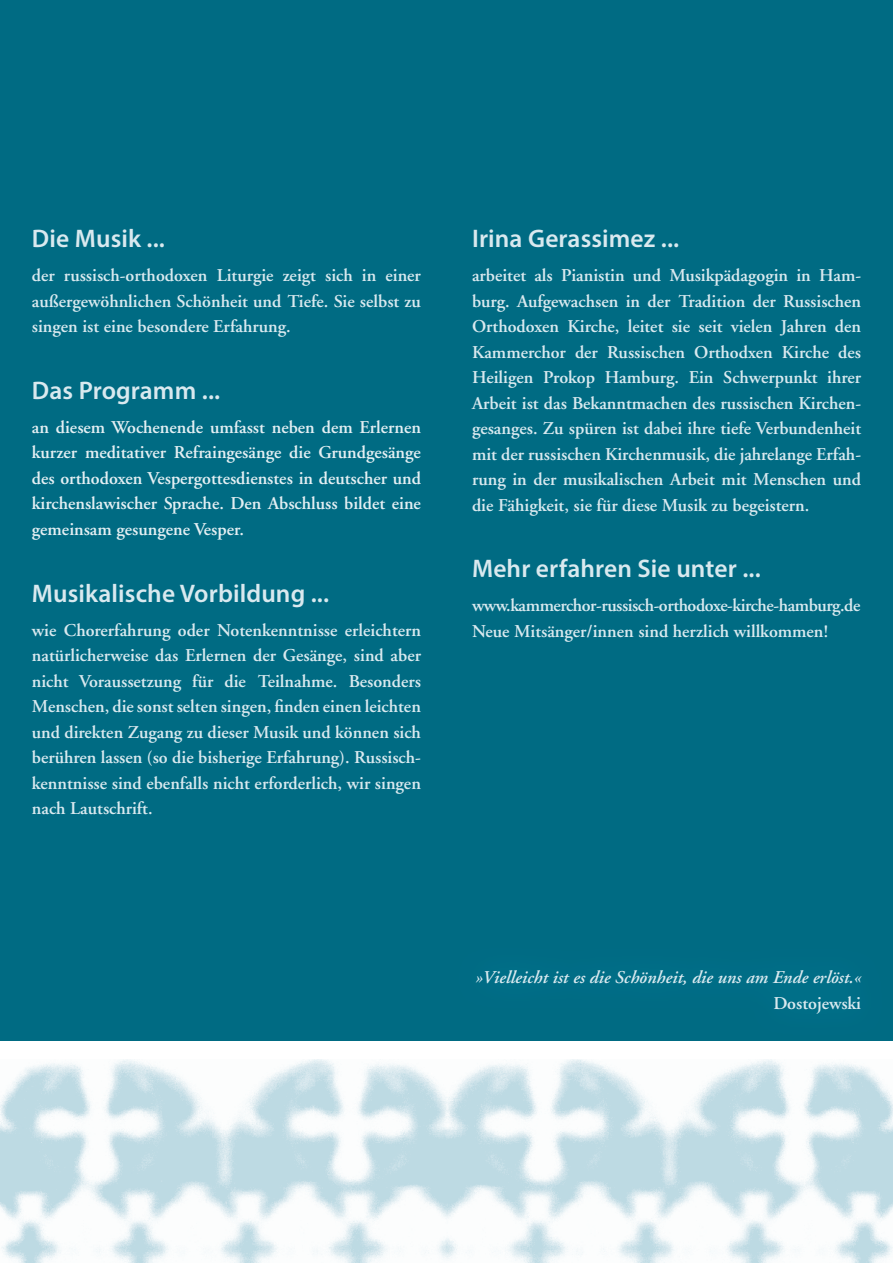
<style>
.page{position:relative;width:893px;height:1263px;background:#fff}
.page>*{position:absolute;margin:0;border:0;box-sizing:border-box;transform-origin:0 0}
.t1{font:600 25.5px "Myriad Pro";letter-spacing:.005em;color:#d9e9ef}
.t2{font:600 18px/25.5px "Adobe Garamond";color:#d9e9ef;text-align:justify}
.t3{font:600 18px/25.5px "Adobe Garamond";color:#e4eff3;text-align:justify}
.t4{font:600 18px/25.5px "Adobe Garamond";letter-spacing:-.025em;color:#d9e9ef}
.t5{font:italic 600 18px "Adobe Garamond";color:#d9e9ef}
</style>
<div class="page">
<div style="left:0;top:0;width:893px;height:1042px;background:#006b83"></div>
<img style="left:0;top:1059px;width:893px;height:204px">
<h1 class="t1" style="left:32px;top:223px;width:135px">Die Musik ...</h1>
<p class="t2" style="left:32px;top:263px;width:391px">der russisch-orthodoxen Liturgie zeigt sich in einer außergewöhnlichen Schönheit und Tiefe. Sie selbst zu singen ist eine besondere Erfahrung.</p>
<h1 class="t1" style="left:32px;top:374px;width:190px">Das Programm ...</h1>
<p class="t3" style="left:32px;top:415px;width:391px">an diesem Wochenende umfasst neben dem Erlernen kurzer meditativer Refraingesänge die Grundgesänge des orthodoxen Vespergottesdienstes in deutscher und kirchenslawischer Sprache. Den Abschluss bildet eine gemeinsam gesungene Vesper.</p>
<h1 class="t1" style="left:32px;top:577px;width:299px">Musikalische Vorbildung ...</h1>
<p class="t2" style="left:32px;top:617px;width:391px">wie Chorerfahrung oder Notenkenntnisse erleichtern natürlicherweise das Erlernen der Gesänge, sind aber nicht Voraussetzung für die Teilnahme. Besonders Menschen, die sonst selten singen, finden einen leichten und direkten Zugang zu dieser Musik und können sich berühren lassen (so die bisherige Erfahrung). Russisch&shy;kenntnisse sind ebenfalls nicht erforderlich, wir singen nach Lautschrift.</p>
<h1 class="t1" style="left:472px;top:223px;width:209px">Irina Gerassimez ...</h1>
<p class="t2" style="left:472px;top:263px;width:391px">arbeitet als Pianistin und Musikpädagogin in Ham&shy;burg. Aufgewachsen in der Tradition der Russischen Orthodoxen Kirche, leitet sie seit vielen Jahren den Kammerchor der Russischen Orthodxen Kirche des Heiligen Prokop Hamburg. Ein Schwerpunkt ihrer Arbeit ist das Bekanntmachen des russischen Kirchen&shy;gesanges. Zu spüren ist dabei ihre tiefe Verbundenheit mit der russischen Kirchenmusik, die jahrelange Erfah&shy;rung in der musikalischen Arbeit mit Menschen und die Fähigkeit, sie für diese Musik zu begeistern.</p>
<h1 class="t1" style="left:472px;top:553px;width:290px">Mehr erfahren Sie unter ...</h1>
<p class="t4" style="left:472px;top:593px;width:390px">www.kammerchor-russisch-orthodoxe-kirche-hamburg.de<br>Neue Mitsänger/innen sind herzlich willkommen!</p>
<p class="t5" style="left:474px;top:967px;width:389px">»Vielleicht ist es die Schönheit, die uns am Ende erlöst.«</p>
<p class="t2" style="left:773px;top:990px;width:89px">Dostojewski</p>
</div>
